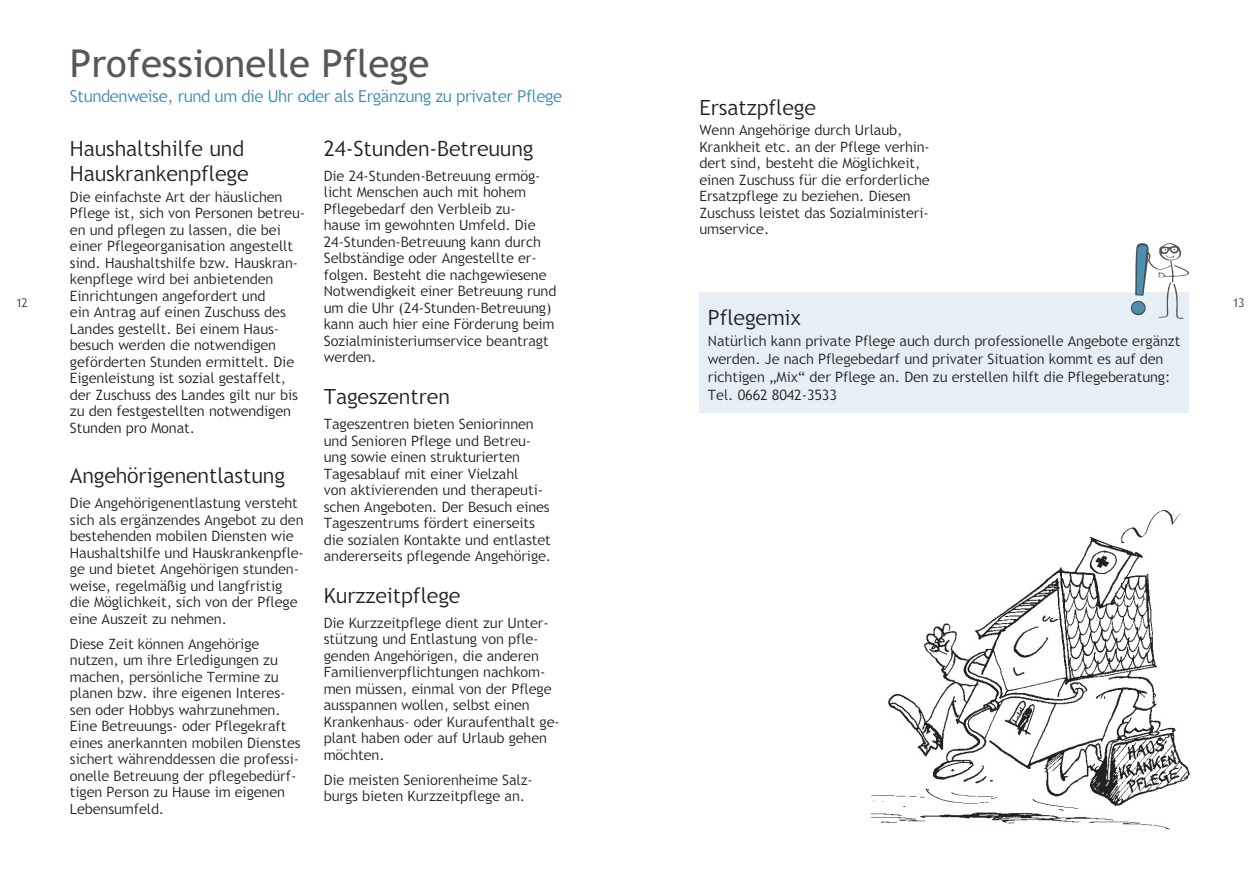
<style>
.page{position:relative;width:1259px;height:893px;background:#fff}
.page>*{position:absolute;margin:0;border:0;box-sizing:border-box;transform-origin:0 0}
.t1{font:38.4px "Trebuchet SBG2";color:#57585a}
.t2{font:300 21px/25.2px "Trebuchet SBG2";color:#231f20}
.t3{font:300 16.5px "Trebuchet SBG2";letter-spacing:-.02em;color:#3b8bb0}
.t4{font:300 14.25px/16.5px "Trebuchet SBG2";color:#231f20}
.t5{font:300 12px "Trebuchet SBG2";color:#3e3e3f}
</style>
<div class="page">
<div style="left:699px;top:292px;width:490px;height:120px;background:#e6eff5"></div>
<img style="left:872px;top:510px;width:317px;height:320px">
<svg style="left:1130px;top:301px;width:15px;height:14px"></svg>
<svg style="left:1135px;top:243px;width:54px;height:76px"></svg>
<div style="left:1132px;top:302px;width:12px;height:12px;background:#4c90b0;border-radius:50%"></div>
<h1 class="t1" style="left:70px;top:41px;width:361px">Professionelle Pflege</h1>
<p class="t3" style="left:70px;top:87px;width:493px">Stundenweise, rund um die Uhr oder als Ergänzung zu privater Pflege</p>
<h2 class="t2" style="left:699px;top:95px;width:118px">Ersatzpflege</h2>
<p class="t4" style="left:699px;top:122px;width:232px">Wenn Angehörige durch Urlaub,<br>Krankheit etc. an der Pflege verhin&shy;dert sind, besteht die Möglichkeit, einen Zuschuss für die erforderliche<br>Ersatzpflege zu beziehen. Diesen<br>Zuschuss leistet das Sozialministeri&shy;umservice.</p>
<h2 class="t2" style="left:70px;top:136px;width:180px">Haushaltshilfe und<br>Hauskrankenpflege</h2>
<p class="t4" style="left:70px;top:189px;width:237px">Die einfachste Art der häuslichen Pflege ist, sich von Personen betreu&shy;en und pflegen zu lassen, die bei einer Pflegeorganisation angestellt sind. Haushaltshilfe bzw. Hauskran&shy;kenpflege wird bei anbietenden Einrichtungen angefordert und<br>ein Antrag auf einen Zuschuss des Landes gestellt. Bei einem Haus&shy;besuch werden die notwendigen geförderten Stunden ermittelt. Die Eigenleistung ist sozial gestaffelt, der Zuschuss des Landes gilt nur bis zu den festgestellten notwendigen Stunden pro Monat.</p>
<h2 class="t2" style="left:70px;top:463px;width:216px">Angehörigenentlastung</h2>
<p class="t4" style="left:70px;top:495px;width:235px">Die Angehörigenentlastung versteht sich als ergänzendes Angebot zu den bestehenden mobilen Diensten wie Haushaltshilfe und Hauskrankenpfle&shy;ge und bietet Angehörigen stunden&shy;weise, regelmäßig und langfristig die Möglichkeit, sich von der Pflege eine Auszeit zu nehmen.</p>
<p class="t4" style="left:70px;top:635px;width:232px">Diese Zeit können Angehörige nutzen, um ihre Erledigungen zu machen, persönliche Termine zu planen bzw. ihre eigenen Interes&shy;sen oder Hobbys wahrzunehmen.<br>Eine Betreuungs- oder Pflegekraft eines anerkannten mobilen Dienstes sichert währenddessen die professi&shy;onelle Betreuung der pflegebedürf&shy;tigen Person zu Hause im eigenen<br>Lebensumfeld.</p>
<h2 class="t2" style="left:324px;top:136px;width:211px">24-Stunden-Betreuung</h2>
<p class="t4" style="left:324px;top:168px;width:234px">Die 24-Stunden-Betreuung ermög&shy;licht Menschen auch mit hohem<br>Pflegebedarf den Verbleib zu-<br>hause im gewohnten Umfeld. Die<br>24-Stunden-Betreuung kann durch<br>Selbständige oder Angestellte er&shy;folgen. Besteht die nachgewiesene<br>Notwendigkeit einer Betreuung rund um die Uhr (24-Stunden-Betreuung) kann auch hier eine Förderung beim<br>Sozialministeriumservice beantragt werden.</p>
<h2 class="t2" style="left:324px;top:384px;width:128px">Tageszentren</h2>
<p class="t4" style="left:324px;top:416px;width:229px">Tageszentren bieten Seniorinnen und Senioren Pflege und Betreu&shy;ung sowie einen strukturierten Tagesablauf mit einer Vielzahl<br>von aktivierenden und therapeuti&shy;schen Angeboten. Der Besuch eines Tageszentrums fördert einerseits die sozialen Kontakte und entlastet andererseits pflegende Angehörige.</p>
<h2 class="t2" style="left:324px;top:583px;width:138px">Kurzzeitpflege</h2>
<p class="t4" style="left:324px;top:614px;width:237px">Die Kurzzeitpflege dient zur Unter&shy;stützung und Entlastung von pfle&shy;genden Angehörigen, die anderen<br>Familienverpflichtungen nachkom&shy;men müssen, einmal von der Pflege ausspannen wollen, selbst einen<br>Krankenhaus- oder Kuraufenthalt ge&shy;plant haben oder auf Urlaub gehen möchten.</p>
<p class="t4" style="left:324px;top:772px;width:210px">Die meisten Seniorenheime Salz&shy;burgs bieten Kurzzeitpflege an.</p>
<p class="t5" style="left:17px;top:295px;width:13px">12</p>
<p class="t5" style="left:1233px;top:295px;width:13px">13</p>
<h2 class="t2" style="left:708px;top:305px;width:95px">Pflegemix</h2>
<p class="t4" style="left:708px;top:332px;width:474px;line-height:18px">Natürlich kann private Pflege auch durch professionelle Angebote ergänzt werden. Je nach Pflegebedarf und privater Situation kommt es auf den richtigen „Mix“ der Pflege an. Den zu erstellen hilft die Pflegeberatung:<br>Tel. 0662 8042-3533</p>
</div>
